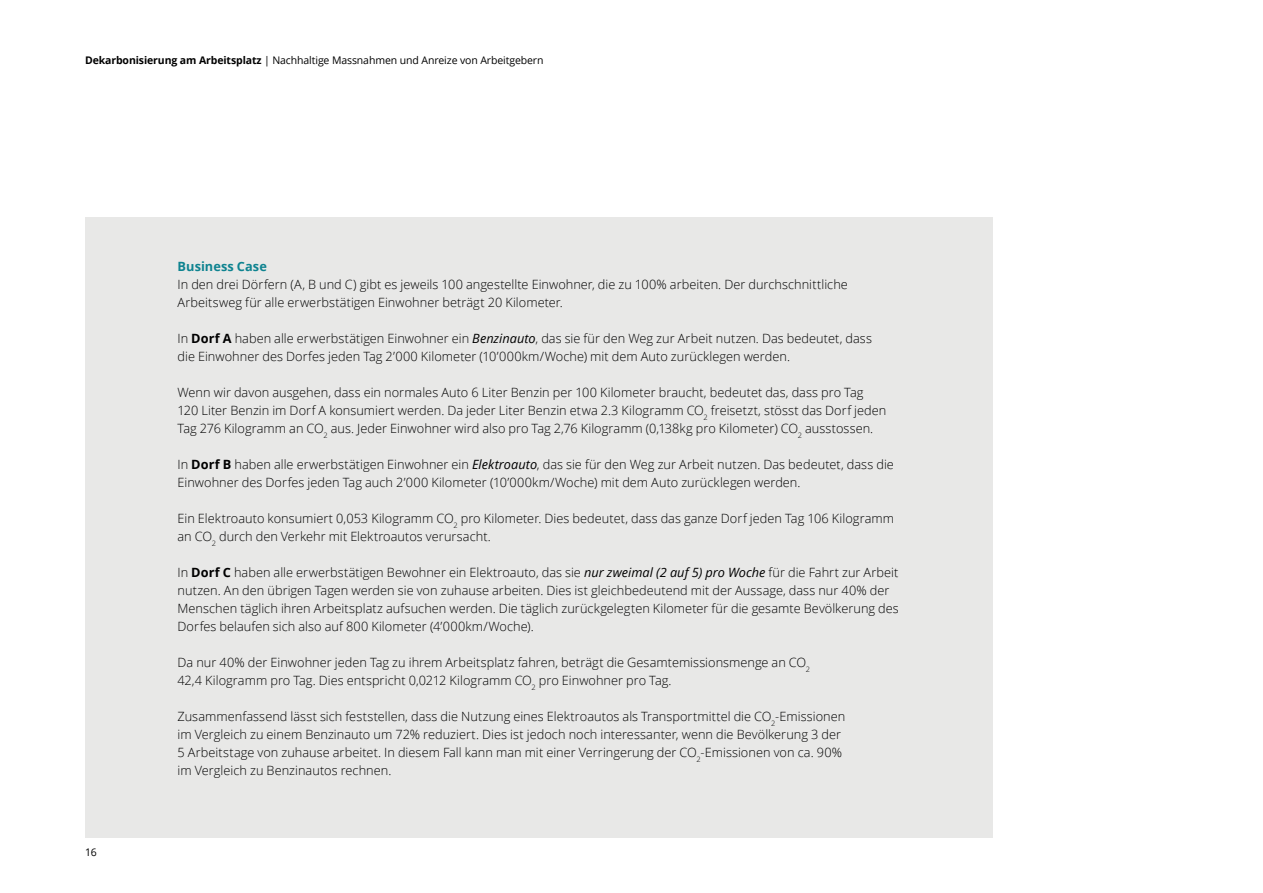
<style>
.page{position:relative;width:1263px;height:893px;background:#fff}
.page>*{position:absolute;margin:0;border:0;box-sizing:border-box;transform-origin:0 0}
.t1{font:300 12.75px/18px "Open Sans";color:#000}
.t2{font:700 12.75px "Open Sans";letter-spacing:.005em;color:#0e8390}
.t3{font:10.5px "Open Sans";letter-spacing:-.01em;color:#000}
.s1{font-weight:700}
.s2{font-weight:400;font-style:italic}
</style>
<div class="page">
<div style="left:85px;top:217px;width:908px;height:621px;background:#e8e8e7"></div>
<p class="t3" style="left:85px;top:53px;width:460px"><span class="s1">Dekarbonisierung am Arbeitsplatz</span> | Nachhaltige Massnahmen und Anreize von Arbeitgebern</p>
<p class="t3" style="left:85px;top:845px;width:13px">16</p>
<p class="t2" style="left:178px;top:258px;width:91px">Business Case</p>
<p class="t1" style="left:178px;top:275px;width:672px">In den drei Dörfern (A, B und C) gibt es jeweils 100 angestellte Einwohner, die zu 100% arbeiten. Der durchschnittliche<br>Arbeitsweg für alle erwerbstätigen Einwohner beträgt 20 Kilometer.</p>
<p class="t1" style="left:178px;top:329px;width:696px">In <span class="s1">Dorf A</span> haben alle erwerbstätigen Einwohner ein <span class="s2">Benzinauto</span>, das sie für den Weg zur Arbeit nutzen. Das bedeutet, dass die Einwohner des Dorfes jeden Tag 2’000 Kilometer (10’000km/Woche) mit dem Auto zurücklegen werden.</p>
<p class="t1" style="left:178px;top:383px;width:710px">Wenn wir davon ausgehen, dass ein normales Auto 6 Liter Benzin per 100 Kilometer braucht, bedeutet das, dass pro Tag<br>120 Liter Benzin im Dorf A konsumiert werden. Da jeder Liter Benzin etwa 2.3 Kilogramm CO<sub>2</sub> freisetzt, stösst das Dorf jeden<br>Tag 276 Kilogramm an CO<sub>2</sub> aus. Jeder Einwohner wird also pro Tag 2,76 Kilogramm (0,138kg pro Kilometer) CO<sub>2</sub> ausstossen.</p>
<p class="t1" style="left:178px;top:455px;width:718px">In <span class="s1">Dorf B</span> haben alle erwerbstätigen Einwohner ein <span class="s2">Elektroauto</span>, das sie für den Weg zur Arbeit nutzen. Das bedeutet, dass die<br>Einwohner des Dorfes jeden Tag auch 2’000 Kilometer (10’000km/Woche) mit dem Auto zurücklegen werden.</p>
<p class="t1" style="left:178px;top:509px;width:718px">Ein Elektroauto konsumiert 0,053 Kilogramm CO<sub>2</sub> pro Kilometer. Dies bedeutet, dass das ganze Dorf jeden Tag 106 Kilogramm an CO<sub>2</sub> durch den Verkehr mit Elektroautos verursacht.</p>
<p class="t1" style="left:178px;top:563px;width:723px">In <span class="s1">Dorf C</span> haben alle erwerbstätigen Bewohner ein Elektroauto, das sie <span class="s2">nur zweimal (2 auf 5) pro Woche</span> für die Fahrt zur Arbeit nutzen. An den übrigen Tagen werden sie von zuhause arbeiten. Dies ist gleichbedeutend mit der Aussage, dass nur 40% der Menschen täglich ihren Arbeitsplatz aufsuchen werden. Die täglich zurückgelegten Kilometer für die gesamte Bevölkerung des Dorfes belaufen sich also auf 800 Kilometer (4’000km/Woche).</p>
<p class="t1" style="left:178px;top:653px;width:634px">Da nur 40% der Einwohner jeden Tag zu ihrem Arbeitsplatz fahren, beträgt die Gesamtemissionsmenge an CO<sub>2<br></sub>42,4 Kilogramm pro Tag. Dies entspricht 0,0212 Kilogramm CO<sub>2</sub> pro Einwohner pro Tag.</p>
<p class="t1" style="left:178px;top:707px;width:669px">Zusammenfassend lässt sich feststellen, dass die Nutzung eines Elektroautos als Transportmittel die CO<sub>2</sub>-Emissionen im Vergleich zu einem Benzinauto um 72% reduziert. Dies ist jedoch noch interessanter, wenn die Bevölkerung 3 der 5 Arbeitstage von zuhause arbeitet. In diesem Fall kann man mit einer Verringerung der CO<sub>2</sub>-Emissionen von ca. 90% im Vergleich zu Benzinautos rechnen.</p>
</div>
